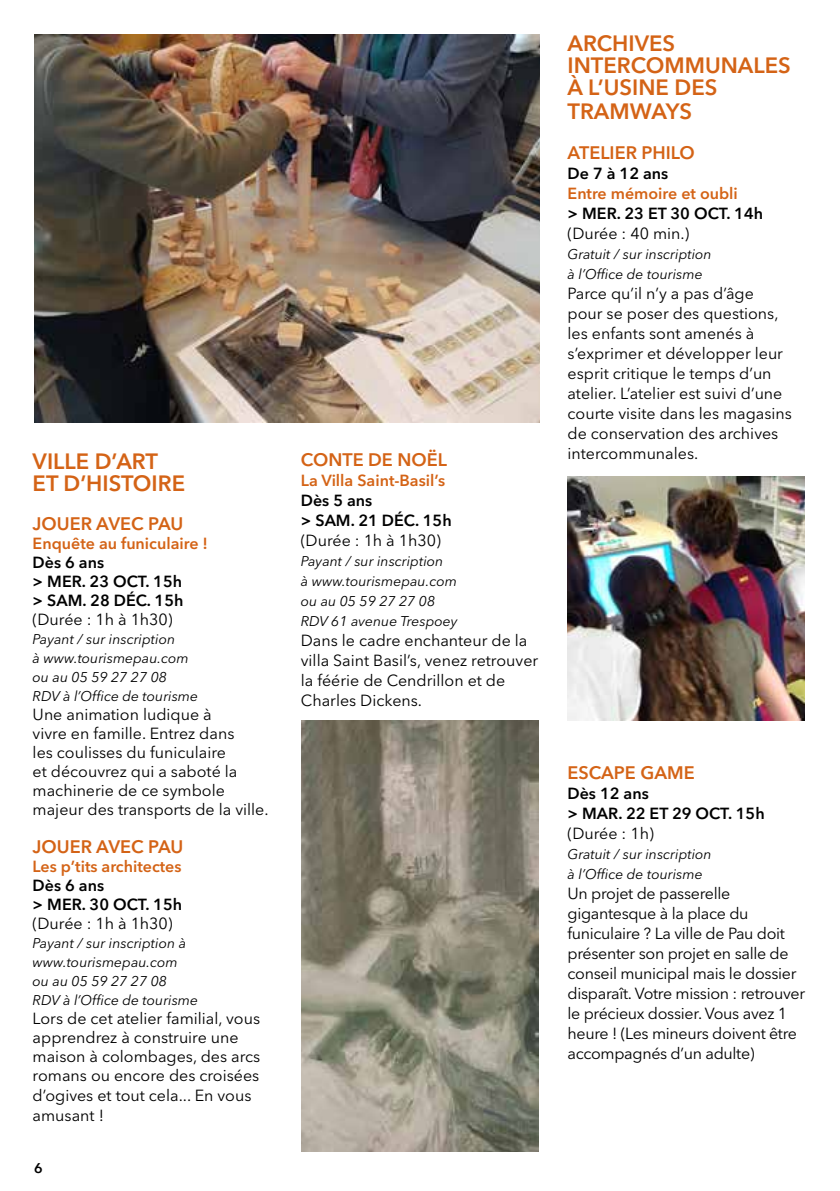
<style>
.page{position:relative;width:840px;height:1191px;background:#fff}
.page>*{position:absolute;margin:0;border:0;box-sizing:border-box;transform-origin:0 0}
.t1{font:600 22px/22px "Avenir Next LT Pro";color:#d46316}
.t2{font:600 18px "Avenir Next LT Pro";color:#d46316}
.t3{font:16px/20px "Avenir Next LT Pro";color:#000}
.t4{font:16px/20px "Avenir Next LT Pro";letter-spacing:-.02em;color:#000}
.t5{font:600 16px/19px "Avenir Next LT Pro";color:#000}
.t6{font:600 16px "Avenir Next LT Pro";color:#d46316}
.t7{font:italic 14px/19px "Avenir Next LT Pro";color:#000}
.t8{font:600 14px "Avenir Next LT Pro";color:#000}
</style>
<div class="page">
<img style="left:34px;top:34px;width:505px;height:388px">
<img style="left:301px;top:720px;width:237px;height:431px">
<img style="left:567px;top:476px;width:237px;height:244px">
<h1 class="t1" style="left:33px;top:450px;width:154px">VILLE D’ART<br>ET D’HISTOIRE</h1>
<p class="t2" style="left:33px;top:512px;width:152px">JOUER AVEC PAU</p>
<p class="t6" style="left:33px;top:533px;width:177px">Enquête au funiculaire !</p>
<p class="t5" style="left:33px;top:553px;width:152px">Dès 6 ans<br>&gt; MER. 23 OCT. 15h &gt; SAM. 28 DÉC. 15h</p>
<p class="t3" style="left:33px;top:609px;width:141px">(Durée : 1h à 1h30)</p>
<p class="t7" style="left:33px;top:629px;width:167px">Payant / sur inscription<br>à www.tourismepau.com ou au 05 59 27 27 08<br>RDV à l’Office de tourisme</p>
<p class="t3" style="left:33px;top:705px;width:237px;line-height:19px">Une animation ludique à<br>vivre en famille. Entrez dans<br>les coulisses du funiculaire<br>et découvrez qui a saboté la machinerie de ce symbole majeur des transports de la ville.</p>
<p class="t2" style="left:33px;top:835px;width:152px">JOUER AVEC PAU</p>
<p class="t6" style="left:33px;top:856px;width:150px">Les p’tits architectes</p>
<p class="t5" style="left:33px;top:876px;width:151px">Dès 6 ans<br>&gt; MER. 30 OCT. 15h</p>
<p class="t3" style="left:33px;top:913px;width:141px">(Durée : 1h à 1h30)</p>
<p class="t7" style="left:33px;top:933px;width:167px">Payant / sur inscription à www.tourismepau.com<br>ou au 05 59 27 27 08<br>RDV à l’Office de tourisme</p>
<p class="t3" style="left:33px;top:1008px;width:229px;line-height:19.4px">Lors de cet atelier familial, vous apprendrez à construire une maison à colombages, des arcs romans ou encore des croisées d’ogives et tout cela... En vous amusant !</p>
<p class="t8" style="left:34px;top:1159px;width:10px">6</p>
<p class="t2" style="left:300px;top:448px;width:148px">CONTE DE NOËL</p>
<p class="t6" style="left:300px;top:470px;width:146px">La Villa Saint-Basil’s</p>
<p class="t5" style="left:300px;top:490px;width:152px;line-height:20px">Dès 5 ans<br>&gt; SAM. 21 DÉC. 15h</p>
<p class="t3" style="left:300px;top:530px;width:141px">(Durée : 1h à 1h30)</p>
<p class="t7" style="left:300px;top:551px;width:158px;line-height:20px">Payant / sur inscription<br>à www.tourismepau.com ou au 05 59 27 27 08<br>RDV 61 avenue Trespoey</p>
<p class="t3" style="left:300px;top:630px;width:239px">Dans le cadre enchanteur de la villa Saint Basil’s, venez retrouver la féérie de Cendrillon et de<br>Charles Dickens.</p>
<h1 class="t1" style="left:567px;top:32px;width:225px">ARCHIVES<br>INTERCOMMUNALES<br>À L’USINE DES</h1>
<h1 class="t1" style="left:567px;top:100px;width:126px">TRAMWAYS</h1>
<p class="t2" style="left:567px;top:141px;width:129px">ATELIER PHILO</p>
<p class="t5" style="left:567px;top:164px;width:102px">De 7 à 12 ans</p>
<p class="t6" style="left:567px;top:183px;width:172px">Entre mémoire et oubli</p>
<p class="t5" style="left:567px;top:204px;width:197px">&gt; MER. 23 ET 30 OCT. 14h</p>
<p class="t3" style="left:567px;top:223px;width:123px">(Durée : 40 min.)</p>
<p class="t7" style="left:567px;top:244px;width:146px;line-height:20px">Gratuit / sur inscription à l’Office de tourisme</p>
<p class="t3" style="left:567px;top:283px;width:226px">Parce qu’il n’y a pas d’âge pour se poser des questions, les enfants sont amenés à s’exprimer et développer leur esprit critique le temps d’un atelier. L’atelier est suivi d’une courte visite dans les magasins de conservation des archives intercommunales.</p>
<p class="t2" style="left:567px;top:761px;width:128px">ESCAPE GAME</p>
<p class="t5" style="left:567px;top:783px;width:198px;line-height:20px">Dès 12 ans<br>&gt; MAR. 22 ET 29 OCT. 15h</p>
<p class="t3" style="left:567px;top:823px;width:88px">(Durée : 1h)</p>
<p class="t7" style="left:567px;top:844px;width:146px;line-height:20px">Gratuit / sur inscription à l’Office de tourisme</p>
<p class="t4" style="left:567px;top:883px;width:239px">Un projet de passerelle gigantesque à la place du funiculaire ? La ville de Pau doit présenter son projet en salle de conseil municipal mais le dossier disparaît. Votre mission : retrouver le précieux dossier. Vous avez 1 heure ! (Les mineurs doivent être accompagnés d’un adulte)</p>
</div>
